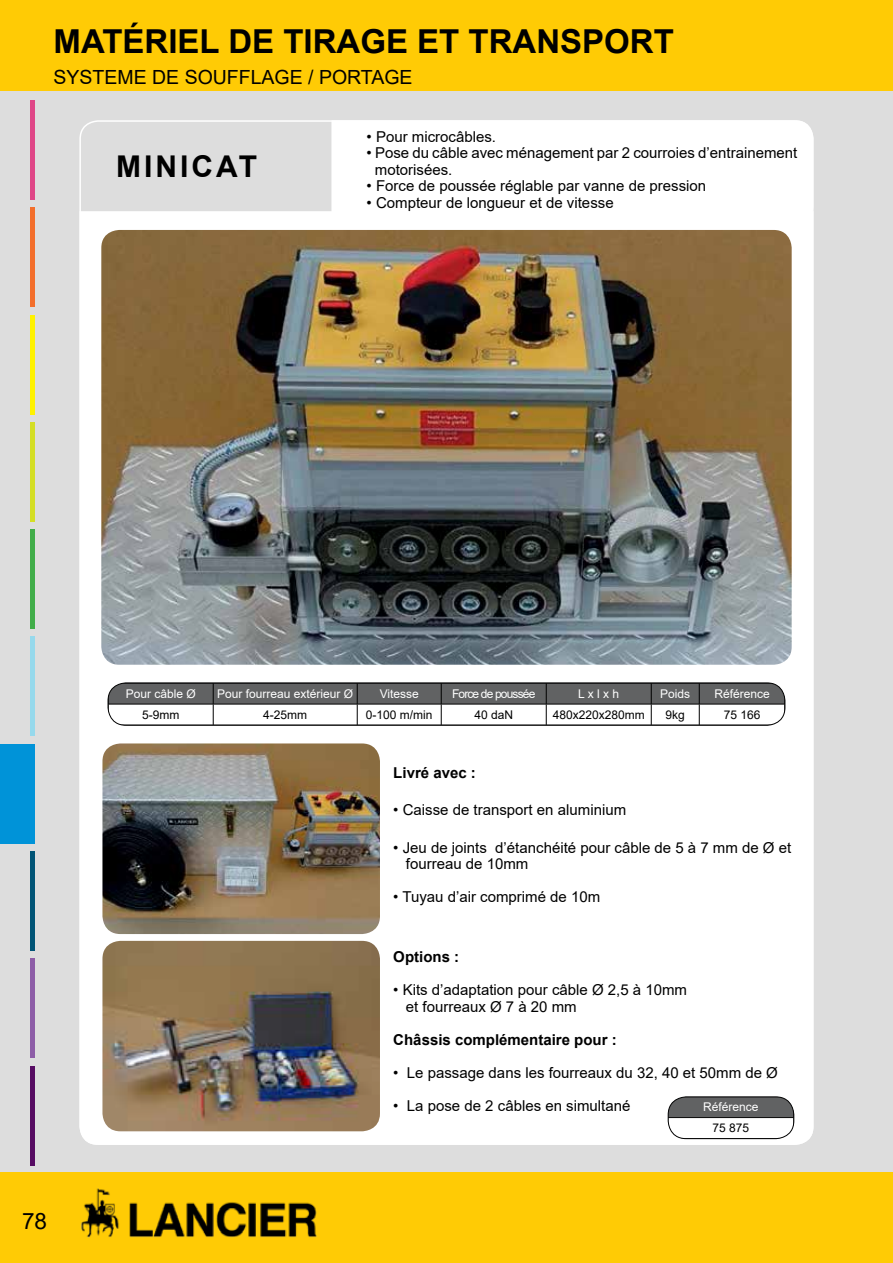
<style>
.page{position:relative;width:893px;height:1263px;background:#fff}
.page>*{position:absolute;margin:0;border:0;box-sizing:border-box;transform-origin:0 0}
.t1{font:700 33px "Arial";color:#000}
.t2{font:700 30px "Arial";letter-spacing:.1em;color:#000}
.t3{font:22.5px "Arial";color:#000}
.t4{font:19.5px "Arial";color:#000}
.t5{font:15px/16.5px "Arial";color:#000}
.t6{font:700 15px "Arial";color:#000}
.t7{font:12px "Arial";color:#fff}
.t8{font:12px "Arial";color:#000}
.t9{font:12px "Arial";letter-spacing:-.07em;color:#fff}
</style>
<div class="page">
<div style="left:0;top:0;width:893px;height:1190px;background:#ddd"></div>
<div style="left:0;top:1172px;width:893px;height:91px;background:#ffcb05"></div>
<img style="left:81px;top:1188px;width:236px;height:50px">
<div style="left:0;top:0;width:893px;height:90px;background:#ffcb05"></div>
<div style="left:80px;top:211px;width:733px;height:934px;background:#fff"></div>
<div style="left:331px;top:120px;width:482px;height:104px;background:#fff"></div>
<svg style="left:108px;top:683px;width:677px;height:42px;background:#a9a9aa"></svg>
<hr style="left:108px;top:725px;width:105px;height:1px;background:#000">
<hr style="left:213px;top:725px;width:144px;height:1px;background:#000">
<hr style="left:357px;top:725px;width:84px;height:1px;background:#000">
<hr style="left:441px;top:725px;width:105px;height:1px;background:#000">
<hr style="left:546px;top:725px;width:105px;height:1px;background:#000">
<hr style="left:651px;top:725px;width:48px;height:1px;background:#000">
<hr style="left:699px;top:725px;width:86px;height:1px;background:#000">
<div style="left:108px;top:683px;width:677px;height:42px;border:1px solid #000;border-radius:18px"></div>
<img style="left:101px;top:230px;width:691px;height:435px">
<img style="left:102px;top:743px;width:278px;height:191px">
<img style="left:102px;top:941px;width:278px;height:190px">
<div style="left:668px;top:1097px;width:126px;height:20px;background:#616263"></div>
<div style="left:668px;top:1117px;width:126px;height:21px;background:#fff"></div>
<hr style="left:668px;top:1097px;width:126px;height:1px;background:#000">
<hr style="left:668px;top:1117px;width:126px;height:1px;background:#000">
<svg style="left:793px;top:1097px;width:1px;height:31px"></svg>
<hr style="left:668px;top:1138px;width:126px;height:1px;background:#000">
<div style="left:668px;top:1097px;width:126px;height:42px;border:1px solid #000;border-radius:18px"></div>
<hr style="left:31px;top:100px;width:4px;height:100px;background:#df4687">
<hr style="left:31px;top:529px;width:4px;height:100px;background:#41ad49">
<hr style="left:31px;top:315px;width:4px;height:100px;background:#fff200">
<div style="left:0;top:744px;width:35px;height:100px;background:#0093d8"></div>
<hr style="left:31px;top:958px;width:4px;height:100px;background:#8d5da7">
<hr style="left:31px;top:207px;width:4px;height:100px;background:#f36e2b">
<hr style="left:31px;top:637px;width:4px;height:99px;background:#96d9ec">
<hr style="left:31px;top:422px;width:4px;height:100px;background:#d4de25">
<hr style="left:31px;top:851px;width:4px;height:100px;background:#005476">
<hr style="left:31px;top:1066px;width:4px;height:99px;background:#570c63">
<h1 class="t1" style="left:54px;top:18px;width:622px">MATÉRIEL DE TIRAGE ET TRANSPORT</h1>
<h3 class="t4" style="left:54px;top:63px;width:361px">SYSTEME DE SOUFFLAGE / PORTAGE</h3>
<h2 class="t2" style="left:116px;top:145px;width:142px">MINICAT</h2>
<p class="t5" style="left:367px;top:128px;width:131px">• Pour microcâbles.</p>
<p class="t5" style="left:375px;top:145px;width:424px;text-indent:-8px">• Pose du câble avec ménagement par 2 courroies d’entrainement motorisées.</p>
<p class="t5" style="left:367px;top:178px;width:341px">• Force de poussée réglable par vanne de pression</p>
<p class="t5" style="left:367px;top:194px;width:249px">• Compteur de longueur et de vitesse</p>
<h3 class="t3" style="left:22px;top:1205px;width:27px">78</h3>
<p class="t7" style="left:126px;top:685px;width:72px">Pour câble Ø</p>
<p class="t7" style="left:217px;top:685px;width:138px">Pour fourreau extérieur Ø</p>
<p class="t7" style="left:380px;top:685px;width:41px">Vitesse</p>
<p class="t9" style="left:452px;top:685px;width:85px">Force de poussée</p>
<p class="t7" style="left:578px;top:685px;width:42px">L x l x h</p>
<p class="t7" style="left:660px;top:685px;width:32px">Poids</p>
<p class="t7" style="left:714px;top:685px;width:57px">Référence</p>
<p class="t8" style="left:142px;top:706px;width:39px">5-9mm</p>
<p class="t8" style="left:263px;top:706px;width:46px">4-25mm</p>
<p class="t8" style="left:366px;top:706px;width:68px">0-100 m/min</p>
<p class="t8" style="left:474px;top:706px;width:40px">40 daN</p>
<p class="t8" style="left:553px;top:706px;width:94px">480x220x280mm</p>
<p class="t8" style="left:666px;top:706px;width:21px">9kg</p>
<p class="t8" style="left:724px;top:706px;width:38px">75 166</p>
<p class="t6" style="left:393px;top:762px;width:84px">Livré avec :</p>
<p class="t5" style="left:393px;top:801px;width:234px">• Caisse de transport en aluminium</p>
<p class="t5" style="left:406px;top:839px;width:387px;text-indent:-13px">• Jeu de joints d’étanchéité pour câble de 5 à 7 mm de Ø et fourreau de 10mm</p>
<p class="t5" style="left:393px;top:888px;width:208px">• Tuyau d’air comprimé de 10m</p>
<p class="t6" style="left:393px;top:946px;width:67px">Options :</p>
<p class="t5" style="left:406px;top:981px;width:283px;text-indent:-13px">• Kits d’adaptation pour câble Ø 2,5 à 10mm et fourreaux Ø 7 à 20 mm</p>
<p class="t6" style="left:393px;top:1029px;width:225px">Châssis complémentaire pour :</p>
<p class="t5" style="left:393px;top:1064px;width:386px">• Le passage dans les fourreaux du 32, 40 et 50mm de Ø</p>
<p class="t5" style="left:393px;top:1097px;width:239px">• La pose de 2 câbles en simultané</p>
<p class="t7" style="left:703px;top:1099px;width:57px">Référence</p>
<p class="t8" style="left:712px;top:1120px;width:38px">75 875</p>
</div>
